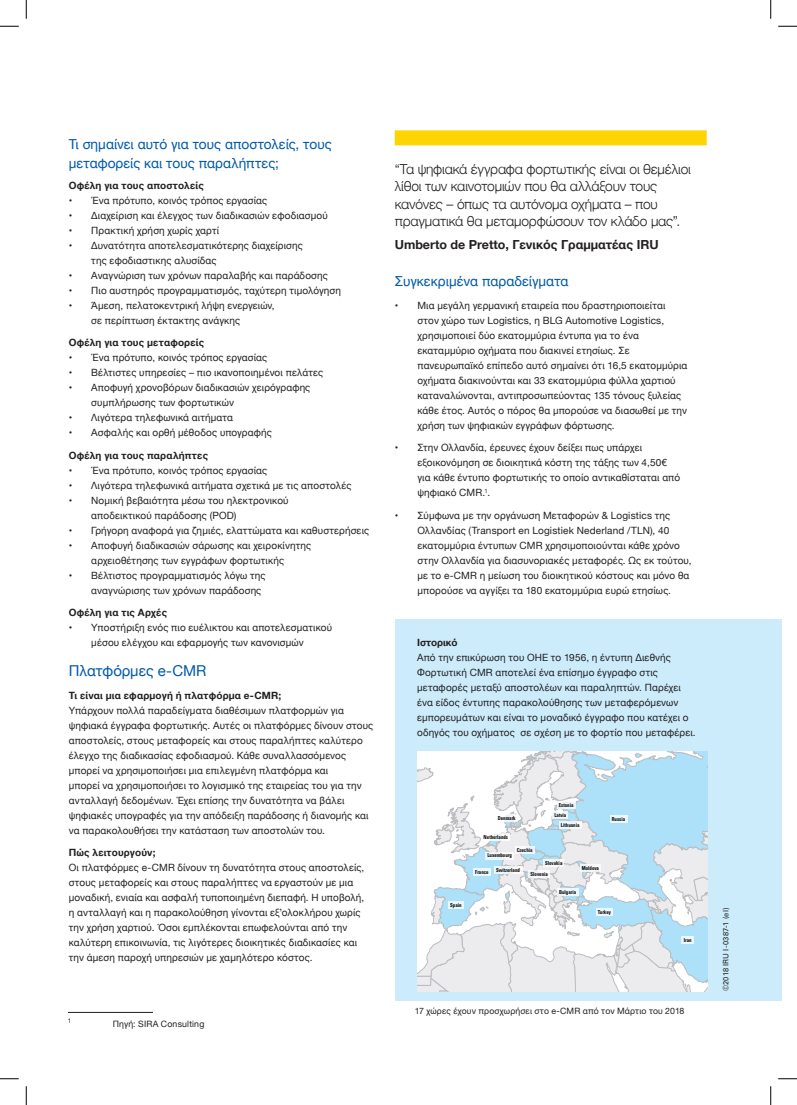
<style>
.page{position:relative;width:797px;height:1105px;background:#fff}
.page>*{position:absolute;margin:0;border:0;box-sizing:border-box;transform-origin:0 0}
.t1{font:15px "Helvetica Neue";letter-spacing:-.005em;color:#015aaa}
.t2{font:300 13.75px/17.5px "Helvetica Neue";letter-spacing:-.01em;color:#231f20}
.t3{font:13.75px/18.8px "Helvetica Neue";color:#015aaa}
.t4{font:700 12.5px "Helvetica Neue";color:#231f20}
.t5{font:10px/15px "Helvetica Neue";letter-spacing:.015em;color:#231f20}
.t6{font:700 10px "Helvetica Neue";letter-spacing:.02em;color:#231f20}
.t7{font:700 10px "Helvetica Neue";color:#231f20}
.t8{font:8.75px "Helvetica Neue LTW1 G";letter-spacing:.015em;color:#231f20}
.t9{font:8.75px "Helvetica Neue";letter-spacing:.02em;color:#231f20}
.t10{font:7.5px "Univers LT Pro 55 Roman";letter-spacing:.03em;color:#231f20}
.t11{font:6.5px "Helvetica Neue";color:#231f20}
.t12{font:700 condensed 5.5px/10.5px "Univers LT Pro";color:#040503;scale:.9 1}
</style>
<div class="page">
<div style="left:395px;top:620px;width:386px;height:381px;background:#ccecfb"></div>
<hr style="left:68px;top:1012px;width:85px;height:1px;background:#231f20">
<div style="left:395px;top:130px;width:311px;height:15px;background:#fed503"></div>
<svg style="left:417px;top:751px;width:290px;height:241px;background:#dbeaf1"></svg>
<div style="left:610px;top:816px;width:17px;height:7px;background:#eaf7fd"></div>
<div style="left:596px;top:908px;width:16px;height:8px;background:#eaf7fd"></div>
<svg style="left:557px;top:888px;width:21px;height:7px"></svg>
<svg style="left:515px;top:846px;width:19px;height:8px"></svg>
<svg style="left:579px;top:864px;width:21px;height:7px"></svg>
<div style="left:485px;top:852px;width:29px;height:7px;background:#f5f7fa"></div>
<svg style="left:494px;top:866px;width:28px;height:8px"></svg>
<svg style="left:481px;top:833px;width:29px;height:8px"></svg>
<div style="left:473px;top:868px;width:17px;height:8px;background:#eaf7fd"></div>
<div style="left:448px;top:901px;width:16px;height:8px;background:#eaf7fd"></div>
<svg style="left:496px;top:815px;width:21px;height:7px"></svg>
<svg style="left:557px;top:801px;width:18px;height:7px"></svg>
<svg style="left:552px;top:811px;width:16px;height:8px"></svg>
<svg style="left:559px;top:822px;width:22px;height:7px"></svg>
<div style="left:543px;top:859px;width:21px;height:8px;background:#f2f7fa"></div>
<div style="left:528px;top:871px;width:22px;height:7px;background:#f4f7fa"></div>
<div style="left:681px;top:936px;width:13px;height:8px;background:#eaf7fd"></div>
<svg style="left:0;top:25px;width:19px;height:2px"></svg>
<svg style="left:778px;top:25px;width:19px;height:2px"></svg>
<svg style="left:0;top:1078px;width:19px;height:1px"></svg>
<svg style="left:778px;top:1078px;width:19px;height:1px"></svg>
<svg style="left:25px;top:0;width:2px;height:19px"></svg>
<svg style="left:25px;top:1086px;width:2px;height:19px"></svg>
<svg style="left:770px;top:0;width:1px;height:19px"></svg>
<svg style="left:770px;top:1086px;width:1px;height:19px"></svg>
<h2 class="t3" style="left:69px;top:136px;width:264px">Τι σημαίνει αυτό για τους αποστολείς, τους μεταφορείς και τους παραλήπτες;</h2>
<p class="t6" style="left:69px;top:177px;width:137px">Οφέλη για τους αποστολείς</p>
<p class="t5" style="left:69px;top:193px;width:200px">• Ένα πρότυπο, κοινός τρόπος εργασίας</p>
<p class="t5" style="left:69px;top:208px;width:260px">• Διαχείριση και έλεγχος των διαδικασιών εφοδιασμού</p>
<p class="t5" style="left:69px;top:223px;width:152px">• Πρακτική χρήση χωρίς χαρτί</p>
<p class="t5" style="left:91px;top:238px;width:213px;text-indent:-22px">• Δυνατότητα αποτελεσματικότερης διαχείρισης της εφοδιαστικης αλυσίδας</p>
<p class="t5" style="left:69px;top:268px;width:261px">• Αναγνώριση των χρόνων παραλαβής και παράδοσης</p>
<p class="t5" style="left:69px;top:283px;width:274px">• Πιο αυστηρός προγραμματισμός, ταχύτερη τιμολόγηση</p>
<p class="t5" style="left:91px;top:298px;width:185px;text-indent:-22px">• Άμεση, πελατοκεντρική λήψη ενεργειών, σε περίπτωση έκτακτης ανάγκης</p>
<p class="t6" style="left:69px;top:335px;width:137px">Οφέλη για τους μεταφορείς</p>
<p class="t5" style="left:69px;top:351px;width:200px">• Ένα πρότυπο, κοινός τρόπος εργασίας</p>
<p class="t5" style="left:69px;top:366px;width:256px">• Βέλτιστες υπηρεσίες – πιο ικανοποιημένοι πελάτες</p>
<p class="t5" style="left:91px;top:381px;width:221px;text-indent:-22px">• Αποφυγή χρονοβόρων διαδικασιών χειρόγραφης συμπλήρωσης των φορτωτικών</p>
<p class="t5" style="left:69px;top:411px;width:166px">• Λιγότερα τηλεφωνικά αιτήματα</p>
<p class="t5" style="left:69px;top:426px;width:204px">• Ασφαλής και ορθή μέθοδος υπογραφής</p>
<p class="t6" style="left:69px;top:447px;width:141px">Οφέλη για τους παραλήπτες</p>
<p class="t5" style="left:69px;top:463px;width:200px">• Ένα πρότυπο, κοινός τρόπος εργασίας</p>
<p class="t5" style="left:69px;top:478px;width:284px">• Λιγότερα τηλεφωνικά αιτήματα σχετικά με τις αποστολές</p>
<p class="t5" style="left:91px;top:493px;width:199px;text-indent:-22px">• Νομική βεβαιότητα μέσω του ηλεκτρονικού αποδεικτικού παράδοσης (POD)</p>
<p class="t5" style="left:69px;top:523px;width:302px">• Γρήγορη αναφορά για ζημιές, ελαττώματα και καθυστερήσεις</p>
<p class="t5" style="left:69px;top:538px;width:244px;text-align:center">• Αποφυγή διαδικασιών σάρωσης και χειροκίνητης αρχειοθέτησης των εγγράφων φορτωτικής</p>
<p class="t5" style="left:91px;top:568px;width:176px;text-indent:-22px">• Βέλτιστος προγραμματισμός λόγω της αναγνώρισης των χρόνων παράδοσης</p>
<p class="t6" style="left:69px;top:605px;width:100px">Οφέλη για τις Αρχές</p>
<p class="t5" style="left:69px;top:621px;width:265px;text-align:center">• Υποστήριξη ενός πιο ευέλικτου και αποτελεσματικού μέσου ελέγχου και εφαρμογής των κανονισμών</p>
<h1 class="t1" style="left:69px;top:660px;width:139px">Πλατφόρμες e-CMR</h1>
<p class="t6" style="left:69px;top:687px;width:214px">Τι είναι μια εφαρμογή ή πλατφόρμα e-CMR;</p>
<p class="t5" style="left:69px;top:703px;width:306px">Υπάρχουν πολλά παραδείγματα διαθέσιμων πλατφορμών για ψηφιακά έγγραφα φορτωτικής. Αυτές οι πλατφόρμες δίνουν στους αποστολείς, στους μεταφορείς και στους παραλήπτες καλύτερο έλεγχο της διαδικασίας εφοδιασμού. Κάθε συναλλασσόμενος μπορεί να χρησιμοποιήσει μια επιλεγμένη πλατφόρμα και<br>μπορεί να χρησιμοποιήσει το λογισμικό της εταιρείας του για την ανταλλαγή δεδομένων. Έχει επίσης την δυνατότητα να βάλει ψηφιακές υπογραφές για την απόδειξη παράδοσης ή διανομής και να παρακολουθήσει την κατάσταση των αποστολών του.</p>
<p class="t6" style="left:69px;top:845px;width:88px">Πώς λειτουργούν;</p>
<p class="t5" style="left:69px;top:861px;width:297px">Οι πλατφόρμες e-CMR δίνουν τη δυνατότητα στους αποστολείς, στους μεταφορείς και στους παραλήπτες να εργαστούν με μια μοναδική, ενιαία και ασφαλή τυποποιημένη διεπαφή. Η υποβολή, η ανταλλαγή και η παρακολούθηση γίνονται εξ’ολοκλήρου χωρίς την χρήση χαρτιού. Όσοι εμπλέκονται επωφελούνται από την καλύτερη επικοινωνία, τις λιγότερες διοικητικές διαδικασίες και την άμεση παροχή υπηρεσιών με χαμηλότερο κόστος.</p>
<p class="t11" style="left:68px;top:1016px;width:5px">1</p>
<p class="t9" style="left:113px;top:1017px;width:93px">Πηγή: SIRA Consulting</p>
<h2 class="t2" style="left:395px;top:159px;width:297px">“Τα ψηφιακά έγγραφα φορτωτικής είναι οι θεμέλιοι λίθοι των καινοτομιών που θα αλλάξουν τους κανόνες – όπως τα αυτόνομα οχήματα – που πραγματικά θα μεταμορφώσουν τον κλάδο μας”.</h2>
<p class="t4" style="left:395px;top:235px;width:265px">Umberto de Pretto, Γενικός Γραμματέας IRU</p>
<h2 class="t3" style="left:395px;top:273px;width:175px">Συγκεκριμένα παραδείγματα</h2>
<p class="t5" style="left:417px;top:298px;width:271px;text-indent:-22px">• Μια μεγάλη γερμανική εταιρεία που δραστηριοποιείται στον χώρο των Logistics, η BLG Automotive Logistics, χρησιμοποιεί δύο εκατομμύρια έντυπα για το ένα εκαταμμύριο οχήματα που διακινεί ετησίως. Σε πανευρωπαϊκό επίπεδο αυτό σημαίνει ότι 16,5 εκατομμύρια οχήματα διακινούνται και 33 εκατομμύρια φύλλα χαρτιού καταναλώνονται, αντιπροσωπεύοντας 135 τόνους ξυλείας κάθε έτος. Αυτός ο πόρος θα μπορούσε να διασωθεί με την χρήση των ψηφιακών εγγράφων φόρτωσης.</p>
<p class="t5" style="left:417px;top:441px;width:264px;text-indent:-22px">• Στην Ολλανδία, έρευνες έχουν δείξει πως υπάρχει εξοικονόμηση σε διοικητικά κόστη της τάξης των 4,50€ για κάθε έντυπο φορτωτικής το οποίο αντικαθίσταται από ψηφιακό CMR.<sup>1</sup>.</p>
<p class="t5" style="left:417px;top:508px;width:275px;text-indent:-22px">• Σύμφωνα με την οργάνωση Μεταφορών &amp; Logistics της Ολλανδίας (Transport en Logistiek Nederland /TLN), 40 εκατομμύρια έντυπων CMR χρησιμοποιούνται κάθε χρόνο στην Ολλανδία για διασυνοριακές μεταφορές. Ως εκ τούτου, με το e-CMR η μείωση του διοικητικού κόστους και μόνο θα μπορούσε να αγγίξει τα 180 εκατομμύρια ευρώ ετησίως.</p>
<p class="t7" style="left:417px;top:635px;width:42px">Ιστορικό</p>
<p class="t5" style="left:417px;top:651px;width:280px">Από την επικύρωση του ΟΗΕ το 1956, η έντυπη Διεθνής Φορτωτική CMR αποτελεί ένα επίσημο έγγραφο στις μεταφορές μεταξύ αποστολέων και παραληπτών. Παρέχει ένα είδος έντυπης παρακολούθησης των μεταφερόμενων εμπορευμάτων και είναι το μοναδικό έγγραφο που κατέχει ο οδηγός του οχήματος σε σχέση με το φορτίο που μεταφέρει.</p>
<p class="t12" style="left:450px;top:900px;width:14px">Spain</p>
<p class="t12" style="left:554px;top:799px;width:23px;text-indent:4px">Estonia<br>Latvia</p>
<p class="t12" style="left:561px;top:820px;width:22px">Lithuania</p>
<p class="t12" style="left:530px;top:858px;width:37px;line-height:11px;text-indent:15px;rotate:-1deg">Slovakia<br>Slovenia</p>
<p class="t12" style="left:498px;top:813px;width:21px">Denmark</p>
<p class="t12" style="left:483px;top:832px;width:29px">Netherlands</p>
<p class="t12" style="left:475px;top:867px;width:17px">France</p>
<p class="t12" style="left:517px;top:845px;width:19px">Czechia</p>
<p class="t12" style="left:487px;top:850px;width:29px">Luxembourg</p>
<p class="t12" style="left:496px;top:864px;width:28px">Switzerland</p>
<p class="t12" style="left:581px;top:862px;width:21px">Moldova</p>
<p class="t12" style="left:559px;top:886px;width:21px">Bulgaria</p>
<p class="t12" style="left:612px;top:814px;width:16px">Russia</p>
<p class="t12" style="left:598px;top:907px;width:16px">Turkey</p>
<p class="t12" style="left:683px;top:935px;width:10px">Iran</p>
<p class="t8" style="left:415px;top:1005px;width:271px">17 χώρες έχουν προσχωρήσει στο e-CMR από τον Μάρτιο του 2018</p>
<p class="t10" style="left:721px;top:991px;width:85px;rotate:-90deg">©2018 IRU I-0387-1 (el)</p>
</div>
